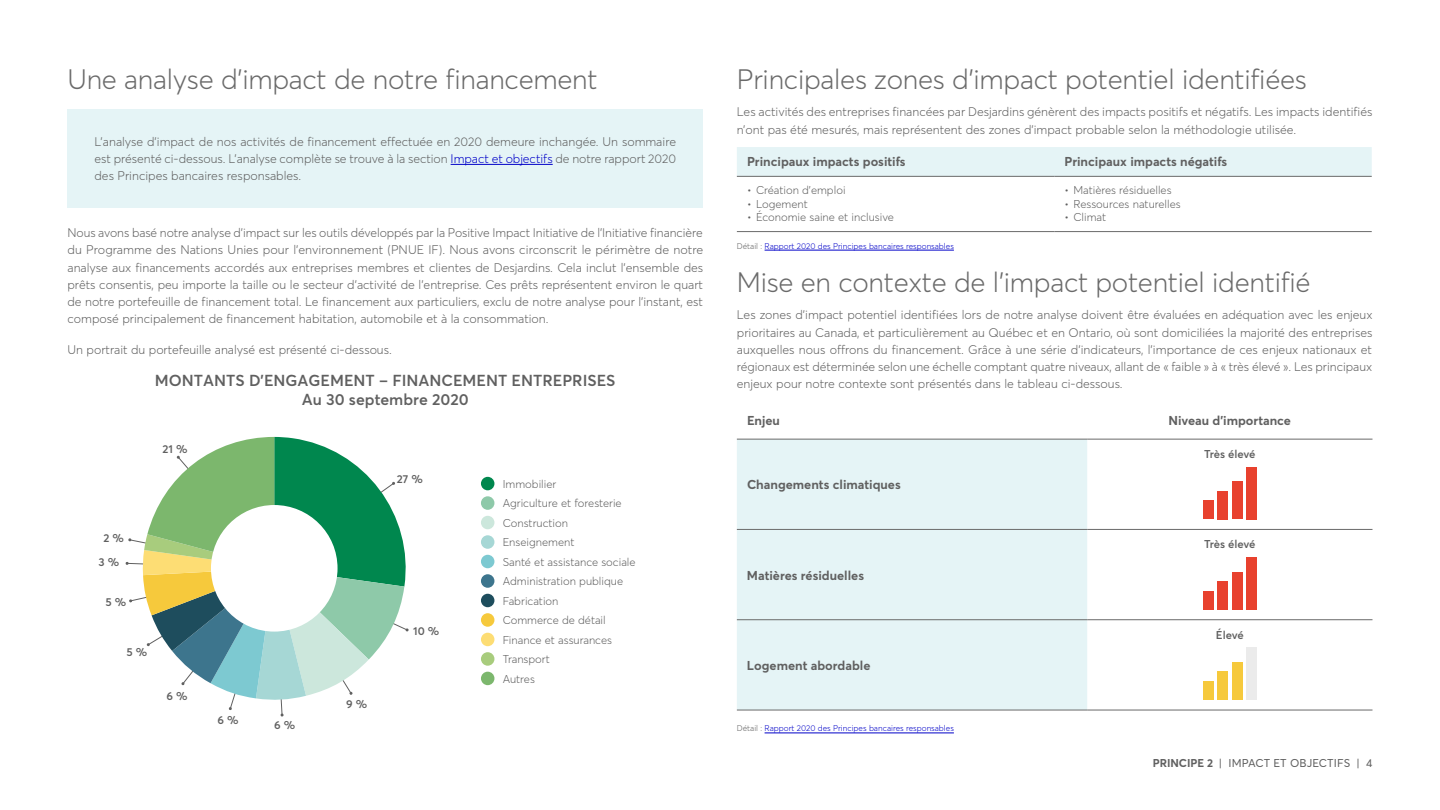
<style>
.page{position:relative;width:1440px;height:810px;background:#fff}
.page>*{position:absolute;margin:0;border:0;box-sizing:border-box;transform-origin:0 0}
.t1{font:300 27.75px "Averta";letter-spacing:-.01em;color:#6a6a6a}
.t2{font:600 15.75px/18.9px "Averta";color:#606060;text-align:center}
.TH{font:700 12.75px "Averta";color:#606060}
.t3{font:300 12.38px/17.2px "Averta";color:#606060;text-align:justify}
.t4{font:300 11.25px "Averta";color:#606060}
.TD{font:600 11.25px "Averta";color:#606060}
.t5{font:11.25px "Averta";letter-spacing:.01em;color:#606060}
.t6{font:300 8.25px "Averta";color:#0000c8}
.s1{color:#0000c8}
.s2{color:#606060}
.s3{font-weight:700}
</style>
<div class="page">
<hr style="left:765px;top:250px;width:189px;height:1px;background:#0000c8">
<hr style="left:765px;top:733px;width:189px;height:1px;background:#0000c8">
<div style="left:737px;top:147px;width:635px;height:29px;background:#e5f4f6"></div>
<hr style="left:737px;top:176px;width:317px;height:1px;background:#6a6a6a">
<hr style="left:1054px;top:176px;width:318px;height:1px;background:#6a6a6a">
<hr style="left:737px;top:231px;width:317px;height:1px;background:#6a6a6a">
<hr style="left:1054px;top:231px;width:318px;height:1px;background:#6a6a6a">
<div style="left:737px;top:440px;width:350px;height:270px;background:#e5f4f6"></div>
<hr style="left:737px;top:439px;width:350px;height:1px;background:#6a6a6a">
<hr style="left:1087px;top:439px;width:285px;height:1px;background:#6a6a6a">
<hr style="left:737px;top:529px;width:350px;height:1px;background:#6a6a6a">
<hr style="left:1087px;top:529px;width:285px;height:1px;background:#6a6a6a">
<hr style="left:737px;top:620px;width:350px;height:1px;background:#6a6a6a">
<hr style="left:1087px;top:620px;width:285px;height:1px;background:#6a6a6a">
<hr style="left:737px;top:710px;width:350px;height:1px;background:#6a6a6a">
<hr style="left:1087px;top:710px;width:285px;height:1px;background:#6a6a6a">
<div style="left:1246px;top:467px;width:11px;height:52px;background:#e8412e"></div>
<div style="left:1232px;top:482px;width:10px;height:37px;background:#e8412e"></div>
<div style="left:1217px;top:491px;width:11px;height:28px;background:#e8412e"></div>
<div style="left:1203px;top:500px;width:10px;height:19px;background:#e8412e"></div>
<div style="left:1246px;top:557px;width:11px;height:53px;background:#e8412e"></div>
<div style="left:1232px;top:572px;width:10px;height:38px;background:#e8412e"></div>
<div style="left:1217px;top:581px;width:11px;height:29px;background:#e8412e"></div>
<div style="left:1203px;top:591px;width:10px;height:19px;background:#e8412e"></div>
<div style="left:1246px;top:648px;width:11px;height:52px;background:#ebebeb"></div>
<div style="left:1232px;top:662px;width:10px;height:38px;background:#f6c93c"></div>
<div style="left:1217px;top:672px;width:11px;height:28px;background:#f6c93c"></div>
<div style="left:1203px;top:681px;width:10px;height:19px;background:#f6c93c"></div>
<div style="left:68px;top:109px;width:635px;height:98px;background:#e5f4f6"></div>
<hr style="left:451px;top:164px;width:102px;height:1px;background:#0000c8">
<svg style="left:125px;top:437px;width:284px;height:280px"></svg>
<div style="left:481px;top:477px;width:13px;height:13px;background:#00874e;border-radius:50%"></div>
<div style="left:481px;top:496px;width:13px;height:14px;background:#8ec9a9;border-radius:50%"></div>
<div style="left:481px;top:516px;width:13px;height:13px;background:#cce7dc;border-radius:50%"></div>
<div style="left:481px;top:535px;width:13px;height:14px;background:#a6d7d5;border-radius:50%"></div>
<div style="left:481px;top:555px;width:13px;height:13px;background:#7dc9d1;border-radius:50%"></div>
<div style="left:481px;top:574px;width:13px;height:14px;background:#3d758d;border-radius:50%"></div>
<div style="left:481px;top:594px;width:13px;height:13px;background:#1e4d5d;border-radius:50%"></div>
<div style="left:481px;top:613px;width:13px;height:14px;background:#f6c93c;border-radius:50%"></div>
<div style="left:481px;top:633px;width:13px;height:13px;background:#fddd74;border-radius:50%"></div>
<div style="left:481px;top:652px;width:13px;height:14px;background:#a8cc7d;border-radius:50%"></div>
<div style="left:481px;top:672px;width:13px;height:13px;background:#7cb76d;border-radius:50%"></div>
<h3 class="t1" style="left:68px;top:62px;width:532px">Une analyse d’impact de notre financement</h3>
<p class="t3" style="left:94px;top:133px;width:583px">L’analyse d’impact de nos activités de financement effectuée en 2020 demeure inchangée. Un sommaire est présenté ci-dessous. L’analyse complète se trouve à la section <span class="s1">Impact et objectifs</span> de notre rapport 2020 des Principes bancaires responsables.</p>
<p class="t3" style="left:68px;top:224px;width:637px">Nous avons basé notre analyse d’impact sur les outils développés par la Positive Impact Initiative de l’Initiative financière du Programme des Nations Unies pour l’environnement (PNUE IF). Nous avons circonscrit le périmètre de notre analyse aux financements accordés aux entreprises membres et clientes de Desjardins. Cela inclut l’ensemble des prêts consentis, peu importe la taille ou le secteur d’activité de l’entreprise. Ces prêts représentent environ le quart de notre portefeuille de financement total. Le financement aux particuliers, exclu de notre analyse pour l’instant, est composé principalement de financement habitation, automobile et à la consommation.</p>
<p class="t3" style="left:68px;top:341px;width:326px">Un portrait du portefeuille analysé est présenté ci-dessous.</p>
<h2 class="t2" style="left:155px;top:371px;width:462px">MONTANTS D’ENGAGEMENT – FINANCEMENT ENTREPRISES<br>Au 30 septembre 2020</h2>
<p class="TD" style="left:163px;top:442px;width:26px">21 %</p>
<p class="TD" style="left:103px;top:531px;width:22px">2 %</p>
<p class="TD" style="left:98px;top:555px;width:22px">3 %</p>
<p class="TD" style="left:105px;top:595px;width:22px">5 %</p>
<p class="TD" style="left:127px;top:645px;width:22px">5 %</p>
<p class="TD" style="left:166px;top:689px;width:23px">6 %</p>
<p class="TD" style="left:217px;top:713px;width:23px">6 %</p>
<p class="TD" style="left:274px;top:718px;width:23px">6 %</p>
<p class="TD" style="left:397px;top:472px;width:28px">27 %</p>
<p class="TD" style="left:346px;top:697px;width:23px">9 %</p>
<p class="TD" style="left:413px;top:624px;width:28px">10 %</p>
<p class="t4" style="left:503px;top:477px;width:55px">Immobilier</p>
<p class="t4" style="left:503px;top:496px;width:121px">Agriculture et foresterie</p>
<p class="t4" style="left:503px;top:516px;width:67px">Construction</p>
<p class="t4" style="left:503px;top:535px;width:73px">Enseignement</p>
<p class="t4" style="left:503px;top:555px;width:134px">Santé et assistance sociale</p>
<p class="t4" style="left:503px;top:574px;width:122px">Administration publique</p>
<p class="t4" style="left:503px;top:594px;width:57px">Fabrication</p>
<p class="t4" style="left:503px;top:613px;width:105px">Commerce de détail</p>
<p class="t4" style="left:503px;top:633px;width:111px">Finance et assurances</p>
<p class="t4" style="left:503px;top:652px;width:49px">Transport</p>
<p class="t4" style="left:503px;top:672px;width:34px">Autres</p>
<h3 class="t1" style="left:737px;top:62px;width:572px">Principales zones d’impact potentiel identifiées</h3>
<p class="t3" style="left:737px;top:103px;width:637px">Les activités des entreprises financées par Desjardins génèrent des impacts positifs et négatifs. Les impacts identifiés n’ont pas été mesurés, mais représentent des zones d’impact probable selon la méthodologie utilisée.</p>
<p class="TH" style="left:747px;top:154px;width:160px">Principaux impacts positifs</p>
<p class="TH" style="left:1064px;top:154px;width:164px">Principaux impacts négatifs</p>
<p class="t4" style="left:747px;top:184px;width:100px">• Création d’emploi</p>
<p class="t4" style="left:747px;top:197px;width:62px">• Logement</p>
<p class="t4" style="left:747px;top:211px;width:148px">• Économie saine et inclusive</p>
<p class="t4" style="left:1064px;top:184px;width:109px">• Matières résiduelles</p>
<p class="t4" style="left:1064px;top:197px;width:118px">• Ressources naturelles</p>
<p class="t4" style="left:1064px;top:211px;width:43px">• Climat</p>
<p class="t6" style="left:737px;top:241px;width:219px"><span class="s2">Détail :</span> Rapport 2020 des Principes bancaires responsables</p>
<h3 class="t1" style="left:737px;top:265px;width:575px">Mise en contexte de l’impact potentiel identifié</h3>
<p class="t3" style="left:737px;top:306px;width:637px">Les zones d’impact potentiel identifiées lors de notre analyse doivent être évaluées en adéquation avec les enjeux prioritaires au Canada, et particulièrement au Québec et en Ontario, où sont domiciliées la majorité des entreprises auxquelles nous offrons du financement. Grâce à une série d’indicateurs, l’importance de ces enjeux nationaux et régionaux est déterminée selon une échelle comptant quatre niveaux, allant de « faible » à « très élevé ». Les principaux enjeux pour notre contexte sont présentés dans le tableau ci-dessous.</p>
<p class="TH" style="left:747px;top:412px;width:34px">Enjeu</p>
<p class="TH" style="left:1169px;top:412px;width:124px">Niveau d’importance</p>
<p class="TH" style="left:747px;top:477px;width:155px">Changements climatiques</p>
<p class="TH" style="left:747px;top:567px;width:119px">Matières résiduelles</p>
<p class="TH" style="left:747px;top:657px;width:125px">Logement abordable</p>
<p class="t6" style="left:737px;top:723px;width:219px"><span class="s2">Détail :</span> Rapport 2020 des Principes bancaires responsables</p>
<p class="TD" style="left:1204px;top:447px;width:53px">Très élevé</p>
<p class="TD" style="left:1204px;top:537px;width:53px">Très élevé</p>
<p class="TD" style="left:1216px;top:627px;width:29px">Élevé</p>
<p class="t5" style="left:1153px;top:756px;width:221px"><span class="s3">PRINCIPE 2</span> | IMPACT ET OBJECTIFS | 4</p>
</div>
